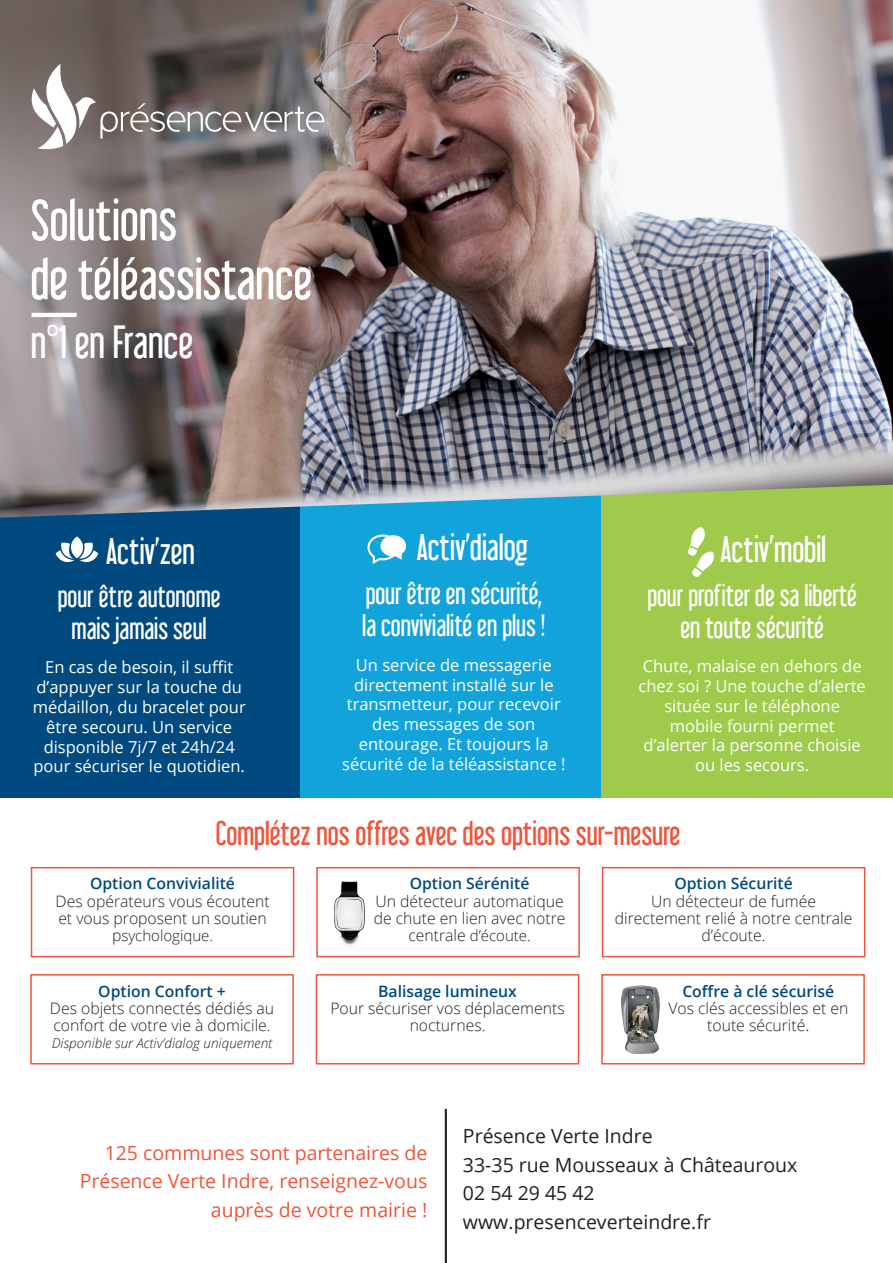
<style>
.page{position:relative;width:893px;height:1263px;background:#fff}
.page>*{position:absolute;margin:0;border:0;box-sizing:border-box;transform-origin:0 0}
.t1{font:51.6px "Libel Suit";color:#fff}
.t2{font:40.95px "Libel Suit";color:#fff}
.t3{font:32.55px "Libel Suit";color:#fff}
.t4{font:30px "Libel Suit";color:#f0543a}
.t5{font:27px "Libel Suit";color:#fff}
.t6{font:19.5px "Open Sans";color:#231f20}
.t7{font:19.5px/28.5px "Open Sans";color:#f0543a;text-align:right}
.t8{font:16.5px/19.8px "Open Sans";color:#fff;text-align:center}
.t9{font:300 15.75px/17.4px "Open Sans";color:#231f20}
.t10{font:600 15.75px "Open Sans";color:#004a7f}
.t11{font:300 15px "Open Sans";color:#231f20}
.t12{font:italic 300 13.5px "Open Sans";color:#231f20}
.s1{font-size:15.75px}
.s2{font-size:17.4px}
</style>
<div class="page">
<div style="left:595px;top:483px;width:298px;height:314px;background:#9fca4c"></div>
<div style="left:0;top:483px;width:300px;height:314px;background:#004a7f"></div>
<div style="left:300px;top:483px;width:301px;height:314px;background:#13a3db"></div>
<svg style="left:56px;top:536px;width:42px;height:27px"></svg>
<svg style="left:688px;top:527px;width:26px;height:50px"></svg>
<svg style="left:367px;top:534px;width:39px;height:30px"></svg>
<div style="left:31px;top:867px;width:263px;height:90px;border:2px solid #f0543a"></div>
<div style="left:316px;top:867px;width:264px;height:90px;border:2px solid #f0543a"></div>
<div style="left:30px;top:974px;width:264px;height:90px;border:2px solid #f0543a"></div>
<div style="left:601px;top:974px;width:264px;height:90px;border:2px solid #f0543a"></div>
<div style="left:316px;top:974px;width:263px;height:90px;border:2px solid #f0543a"></div>
<div style="left:602px;top:867px;width:263px;height:90px;border:2px solid #f0543a"></div>
<img style="left:621px;top:985px;width:39px;height:69px">
<img style="left:334px;top:881px;width:31px;height:65px">
<img style="left:0;top:0;width:893px;height:518px">
<hr style="left:445px;top:1109px;width:2px;height:154px;background:#231f20">
<hr style="left:32px;top:313px;width:45px;height:4px;background:#fff">
<svg style="left:31px;top:64px;width:293px;height:85px;background:#7f7977"></svg>
<p class="t1" style="left:31px;top:189px;width:148px">Solutions</p>
<p class="t1" style="left:31px;top:248px;width:283px">de téléassistance</p>
<p class="t2" style="left:31px;top:318px;width:164px">n°1 en France</p>
<p class="t3" style="left:106px;top:531px;width:91px">Activ’zen</p>
<p class="t5" style="left:58px;top:580px;width:164px">pour être autonome</p>
<p class="t5" style="left:72px;top:612px;width:137px">mais jamais seul</p>
<p class="t8" style="left:33px;top:657px;width:214px">En cas de besoin, il suffit d’appuyer sur la touche du médaillon, du bracelet pour être secouru. Un service disponible 7j/7 et 24h/24 pour sécuriser le quotidien.</p>
<p class="t3" style="left:416px;top:528px;width:114px">Activ’dialog</p>
<p class="t3" style="left:720px;top:529px;width:108px">Activ’mobil</p>
<p class="t5" style="left:366px;top:577px;width:178px">pour être en sécurité,</p>
<p class="t5" style="left:362px;top:610px;width:185px">la convivialité en plus !</p>
<p class="t8" style="left:342px;top:654px;width:225px">Un service de messagerie directement installé sur le transmetteur, pour recevoir des messages de son entourage. Et toujours la sécurité de la téléassistance !</p>
<p class="t5" style="left:647px;top:579px;width:211px">pour profiter de sa liberté</p>
<p class="t5" style="left:680px;top:611px;width:145px">en toute sécurité</p>
<p class="t8" style="left:638px;top:656px;width:229px">Chute, malaise en dehors de chez soi ? Une touche d’alerte située sur le téléphone mobile fourni permet d’alerter la personne choisie ou les secours.</p>
<p class="t4" style="left:216px;top:815px;width:466px">Complétez nos offres avec des options sur-mesure</p>
<p class="t10" style="left:90px;top:873px;width:146px">Option Convivialité</p>
<p class="t9" style="left:56px;top:892px;width:216px">Des opérateurs vous écoutent et vous proposent un soutien</p>
<p class="t11" style="left:112px;top:926px;width:103px"><span class="s1">p</span>sychologique.</p>
<p class="t10" style="left:98px;top:980px;width:129px">Option Confort +</p>
<p class="t9" style="left:50px;top:999px;width:226px">Des objets connectés dédiés au confort de votre vie à domicile.</p>
<p class="t12" style="left:52px;top:1033px;width:222px">Disponible sur Activ’dialog uniquement</p>
<p class="t10" style="left:410px;top:873px;width:121px">Option Sérénité</p>
<p class="t9" style="left:374px;top:892px;width:193px">Un détecteur automatique de chute en lien avec notre</p>
<p class="t11" style="left:408px;top:926px;width:124px"><span class="s1">centrale</span> d’écoute.</p>
<p class="t10" style="left:378px;top:980px;width:140px">Balisage lumineux</p>
<p class="t9" style="left:330px;top:999px;width:236px;text-align:center">Pour sécuriser vos déplacements nocturnes.</p>
<p class="t10" style="left:674px;top:873px;width:120px">Option Sécurité</p>
<p class="t9" style="left:615px;top:892px;width:239px;text-align:center">Un détecteur de fumée directement relié à notre centrale d’écoute.</p>
<p class="t10" style="left:682px;top:980px;width:154px">Coffre à clé sécurisé</p>
<p class="t9" style="left:668px;top:999px;width:182px;text-align:center">Vos clés accessibles et en toute sécurité<span class="s2">.</span></p>
<p class="t7" style="left:80px;top:1138px;width:349px">125 communes sont partenaires de<br>Présence Verte Indre, renseignez-vous auprès de votre mairie !</p>
<p class="t6" style="left:463px;top:1123px;width:191px">Présence Verte Indre</p>
<p class="t6" style="left:463px;top:1151px;width:336px">33-35 rue Mousseaux à Châteauroux</p>
<p class="t6" style="left:463px;top:1180px;width:133px">02 54 29 45 42</p>
<p class="t6" style="left:463px;top:1208px;width:249px">www.presenceverteindre.fr</p>
</div>
